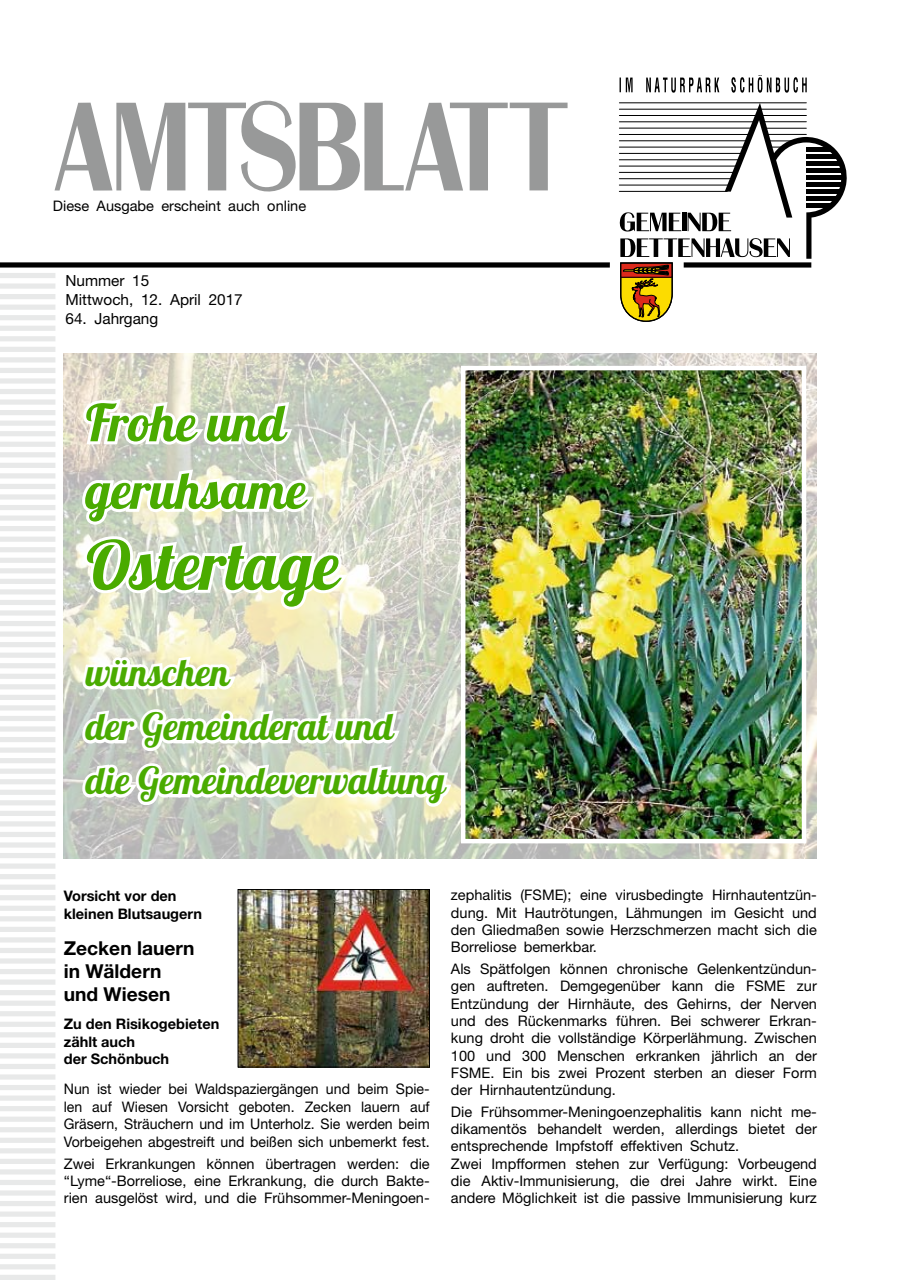
<style>
.page{position:relative;width:902px;height:1280px;background:#fff}
.page>*{position:absolute;margin:0;border:0;box-sizing:border-box;transform-origin:0 0}
.t1{font:67.5px "Lobster 1.4";color:#4aab00}
.t2{font:51px/67.5px "Lobster 1.4";color:#4aab00}
.t3{font:37.5px/54px "Lobster 1.4";color:#4aab00}
.t4{font:700 19.2px/23.2px "Helvetica Neue";color:#000}
.t5{font:15.3px/19.4px "Helvetica Neue";color:#000}
.t6{font:14.55px/17.4px "Helvetica Neue";color:#000;text-align:justify}
.t7{font:700 14.55px/17.4px "Helvetica Neue";color:#000}
</style>
<div class="page">
<svg style="left:55px;top:100px;width:512px;height:92px"></svg>
<div style="left:0;top:262px;width:609px;height:6px;background:#000"></div>
<div style="left:0;top:273px;width:55px;height:5px;background:#e8e9e9"></div>
<div style="left:0;top:283px;width:55px;height:6px;background:#e8e9e9"></div>
<div style="left:0;top:294px;width:55px;height:5px;background:#e8e9e9"></div>
<div style="left:0;top:305px;width:55px;height:5px;background:#e8e9e9"></div>
<div style="left:0;top:315px;width:55px;height:5px;background:#e8e9e9"></div>
<div style="left:0;top:326px;width:55px;height:5px;background:#e8e9e9"></div>
<div style="left:0;top:336px;width:55px;height:5px;background:#e8e9e9"></div>
<div style="left:0;top:347px;width:55px;height:5px;background:#e8e9e9"></div>
<div style="left:0;top:357px;width:55px;height:5px;background:#e8e9e9"></div>
<div style="left:0;top:368px;width:55px;height:5px;background:#e8e9e9"></div>
<div style="left:0;top:378px;width:55px;height:6px;background:#e8e9e9"></div>
<div style="left:0;top:389px;width:55px;height:5px;background:#e8e9e9"></div>
<div style="left:0;top:399px;width:55px;height:6px;background:#e8e9e9"></div>
<div style="left:0;top:410px;width:55px;height:5px;background:#e8e9e9"></div>
<div style="left:0;top:421px;width:55px;height:5px;background:#e8e9e9"></div>
<div style="left:0;top:431px;width:55px;height:5px;background:#e8e9e9"></div>
<div style="left:0;top:442px;width:55px;height:5px;background:#e8e9e9"></div>
<div style="left:0;top:452px;width:55px;height:5px;background:#e8e9e9"></div>
<div style="left:0;top:463px;width:55px;height:5px;background:#e8e9e9"></div>
<div style="left:0;top:473px;width:55px;height:5px;background:#e8e9e9"></div>
<div style="left:0;top:484px;width:55px;height:5px;background:#e8e9e9"></div>
<div style="left:0;top:494px;width:55px;height:6px;background:#e8e9e9"></div>
<div style="left:0;top:505px;width:55px;height:5px;background:#e8e9e9"></div>
<div style="left:0;top:515px;width:55px;height:6px;background:#e8e9e9"></div>
<div style="left:0;top:526px;width:55px;height:5px;background:#e8e9e9"></div>
<div style="left:0;top:537px;width:55px;height:5px;background:#e8e9e9"></div>
<div style="left:0;top:547px;width:55px;height:5px;background:#e8e9e9"></div>
<div style="left:0;top:558px;width:55px;height:5px;background:#e8e9e9"></div>
<div style="left:0;top:568px;width:55px;height:5px;background:#e8e9e9"></div>
<div style="left:0;top:579px;width:55px;height:5px;background:#e8e9e9"></div>
<div style="left:0;top:589px;width:55px;height:5px;background:#e8e9e9"></div>
<div style="left:0;top:600px;width:55px;height:5px;background:#e8e9e9"></div>
<div style="left:0;top:610px;width:55px;height:6px;background:#e8e9e9"></div>
<div style="left:0;top:621px;width:55px;height:5px;background:#e8e9e9"></div>
<div style="left:0;top:631px;width:55px;height:6px;background:#e8e9e9"></div>
<div style="left:0;top:642px;width:55px;height:5px;background:#e8e9e9"></div>
<div style="left:0;top:653px;width:55px;height:5px;background:#e8e9e9"></div>
<div style="left:0;top:663px;width:55px;height:5px;background:#e8e9e9"></div>
<div style="left:0;top:674px;width:55px;height:5px;background:#e8e9e9"></div>
<div style="left:0;top:684px;width:55px;height:5px;background:#e8e9e9"></div>
<div style="left:0;top:695px;width:55px;height:5px;background:#e8e9e9"></div>
<div style="left:0;top:705px;width:55px;height:5px;background:#e8e9e9"></div>
<div style="left:0;top:716px;width:55px;height:5px;background:#e8e9e9"></div>
<div style="left:0;top:726px;width:55px;height:6px;background:#e8e9e9"></div>
<div style="left:0;top:737px;width:55px;height:5px;background:#e8e9e9"></div>
<div style="left:0;top:747px;width:55px;height:6px;background:#e8e9e9"></div>
<div style="left:0;top:758px;width:55px;height:5px;background:#e8e9e9"></div>
<div style="left:0;top:768px;width:55px;height:6px;background:#e8e9e9"></div>
<div style="left:0;top:779px;width:55px;height:5px;background:#e8e9e9"></div>
<div style="left:0;top:790px;width:55px;height:5px;background:#e8e9e9"></div>
<div style="left:0;top:800px;width:55px;height:5px;background:#e8e9e9"></div>
<div style="left:0;top:811px;width:55px;height:5px;background:#e8e9e9"></div>
<div style="left:0;top:821px;width:55px;height:5px;background:#e8e9e9"></div>
<div style="left:0;top:832px;width:55px;height:5px;background:#e8e9e9"></div>
<div style="left:0;top:842px;width:55px;height:6px;background:#e8e9e9"></div>
<div style="left:0;top:853px;width:55px;height:5px;background:#e8e9e9"></div>
<div style="left:0;top:863px;width:55px;height:6px;background:#e8e9e9"></div>
<div style="left:0;top:874px;width:55px;height:5px;background:#e8e9e9"></div>
<div style="left:0;top:884px;width:55px;height:6px;background:#e8e9e9"></div>
<div style="left:0;top:895px;width:55px;height:5px;background:#e8e9e9"></div>
<div style="left:0;top:906px;width:55px;height:5px;background:#e8e9e9"></div>
<div style="left:0;top:916px;width:55px;height:5px;background:#e8e9e9"></div>
<div style="left:0;top:927px;width:55px;height:5px;background:#e8e9e9"></div>
<div style="left:0;top:937px;width:55px;height:5px;background:#e8e9e9"></div>
<div style="left:0;top:948px;width:55px;height:5px;background:#e8e9e9"></div>
<div style="left:0;top:958px;width:55px;height:6px;background:#e8e9e9"></div>
<div style="left:0;top:969px;width:55px;height:5px;background:#e8e9e9"></div>
<div style="left:0;top:979px;width:55px;height:6px;background:#e8e9e9"></div>
<div style="left:0;top:990px;width:55px;height:5px;background:#e8e9e9"></div>
<div style="left:0;top:1000px;width:55px;height:6px;background:#e8e9e9"></div>
<div style="left:0;top:1011px;width:55px;height:5px;background:#e8e9e9"></div>
<div style="left:0;top:1022px;width:55px;height:5px;background:#e8e9e9"></div>
<div style="left:0;top:1032px;width:55px;height:5px;background:#e8e9e9"></div>
<div style="left:0;top:1043px;width:55px;height:5px;background:#e8e9e9"></div>
<div style="left:0;top:1053px;width:55px;height:5px;background:#e8e9e9"></div>
<div style="left:0;top:1064px;width:55px;height:5px;background:#e8e9e9"></div>
<div style="left:0;top:1074px;width:55px;height:5px;background:#e8e9e9"></div>
<div style="left:0;top:1085px;width:55px;height:5px;background:#e8e9e9"></div>
<div style="left:0;top:1095px;width:55px;height:6px;background:#e8e9e9"></div>
<div style="left:0;top:1106px;width:55px;height:5px;background:#e8e9e9"></div>
<div style="left:0;top:1116px;width:55px;height:6px;background:#e8e9e9"></div>
<div style="left:0;top:1127px;width:55px;height:5px;background:#e8e9e9"></div>
<div style="left:0;top:1138px;width:55px;height:5px;background:#e8e9e9"></div>
<div style="left:0;top:1148px;width:55px;height:5px;background:#e8e9e9"></div>
<div style="left:0;top:1159px;width:55px;height:5px;background:#e8e9e9"></div>
<div style="left:0;top:1169px;width:55px;height:5px;background:#e8e9e9"></div>
<div style="left:0;top:1180px;width:55px;height:5px;background:#e8e9e9"></div>
<div style="left:0;top:1190px;width:55px;height:5px;background:#e8e9e9"></div>
<div style="left:0;top:1201px;width:55px;height:5px;background:#e8e9e9"></div>
<div style="left:0;top:1211px;width:55px;height:6px;background:#e8e9e9"></div>
<div style="left:0;top:1222px;width:55px;height:5px;background:#e8e9e9"></div>
<div style="left:0;top:1232px;width:55px;height:6px;background:#e8e9e9"></div>
<div style="left:0;top:1243px;width:55px;height:5px;background:#e8e9e9"></div>
<div style="left:0;top:1254px;width:55px;height:5px;background:#e8e9e9"></div>
<div style="left:0;top:1264px;width:55px;height:5px;background:#e8e9e9"></div>
<div style="left:0;top:1275px;width:55px;height:5px;background:#e8e9e9"></div>
<svg style="left:619px;top:78px;width:13px;height:14px"></svg>
<svg style="left:646px;top:78px;width:73px;height:15px"></svg>
<svg style="left:731px;top:75px;width:75px;height:18px"></svg>
<svg style="left:619px;top:103px;width:227px;height:219px"></svg>
<img style="left:64px;top:353px;width:752px;height:505px">
<svg style="left:79px;top:394px;width:273px;height:224px"></svg>
<svg style="left:79px;top:638px;width:376px;height:208px"></svg>
<img style="left:466px;top:371px;width:335px;height:467px">
<div style="left:461px;top:366px;width:345px;height:477px;border:4px solid #fff"></div>
<img style="left:240px;top:891px;width:187px;height:174px">
<div style="left:238px;top:889px;width:191px;height:178px;border:1px solid #000"></div>
<p class="t6" style="left:53px;top:197px;width:255px">Diese Ausgabe erscheint auch online</p>
<p class="t5" style="left:65px;top:270px;width:179px">Nummer 15<br>Mittwoch, 12. April 2017</p>
<p class="t5" style="left:65px;top:309px;width:94px">64. Jahrgang</p>
<h2 class="t2" style="left:86px;top:388px;width:222px">Frohe und geruhsame</h2>
<h1 class="t1" style="left:86px;top:522px;width:255px">Ostertage</h1>
<h3 class="t3" style="left:86px;top:645px;width:361px">wünschen<br>der Gemeinderat und die Gemeindeverwaltung</h3>
<p class="t7" style="left:64px;top:887px;width:140px">Vorsicht vor den kleinen Blutsaugern</p>
<h3 class="t4" style="left:64px;top:936px;width:132px">Zecken lauern in Wäldern und Wiesen</h3>
<p class="t7" style="left:64px;top:1015px;width:157px">Zu den Risikogebieten zählt auch<br>der Schönbuch</p>
<p class="t6" style="left:64px;top:1080px;width:367px">Nun ist wieder bei Waldspaziergängen und beim Spie&shy;len auf Wiesen Vorsicht geboten. Zecken lauern auf Gräsern, Sträuchern und im Unterholz. Sie werden beim Vorbeigehen abgestreift und beißen sich unbemerkt fest.</p>
<p class="t6" style="left:64px;top:1154px;width:367px">Zwei Erkrankungen können übertragen werden: die “Lyme“-Borreliose, eine Erkrankung, die durch Bakte&shy;rien ausgelöst wird, und die Frühsommer-Meningoen-</p>
<p class="t6" style="left:451px;top:886px;width:367px">zephalitis (FSME); eine virusbedingte Hirnhautentzün&shy;dung. Mit Hautrötungen, Lähmungen im Gesicht und den Gliedmaßen sowie Herzschmerzen macht sich die Borreliose bemerkbar.</p>
<p class="t6" style="left:451px;top:960px;width:367px">Als Spätfolgen können chronische Gelenkentzündun&shy;gen auftreten. Demgegenüber kann die FSME zur Entzündung der Hirnhäute, des Gehirns, der Nerven und des Rückenmarks führen. Bei schwerer Erkran&shy;kung droht die vollständige Körperlähmung. Zwischen 100 und 300 Menschen erkranken jährlich an der FSME. Ein bis zwei Prozent sterben an dieser Form der Hirnhautentzündung.</p>
<p class="t6" style="left:451px;top:1103px;width:367px;text-align:left">Die Frühsommer-Meningoenzephalitis kann nicht me&shy;dikamentös behandelt werden, allerdings bietet der entsprechende Impfstoff effektiven Schutz.<br>Zwei Impfformen stehen zur Verfügung: Vorbeugend die Aktiv-Immunisierung, die drei Jahre wirkt. Eine andere Möglichkeit ist die passive Immunisierung kurz</p>
</div>
